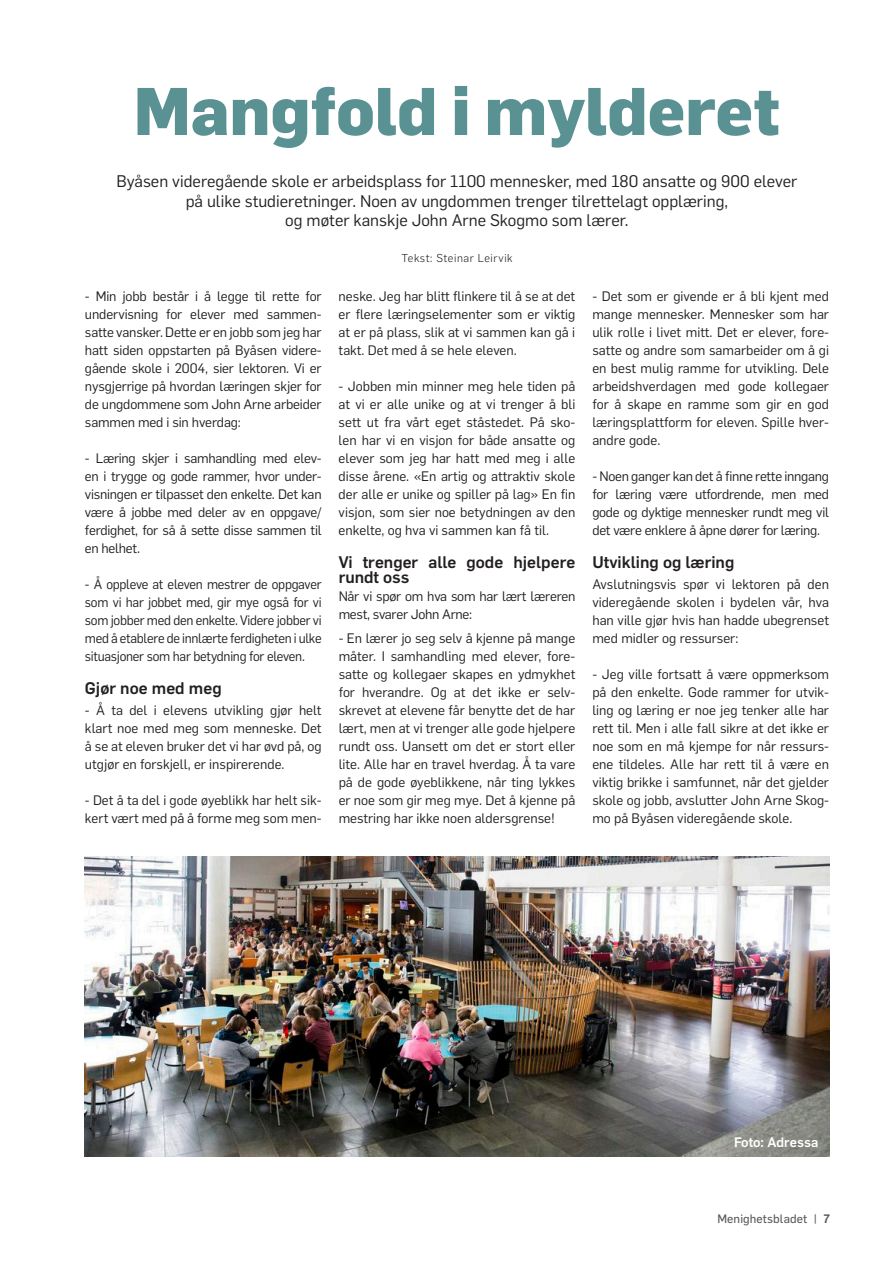
<style>
.page{position:relative;width:893px;height:1263px;background:#fff}
.page>*{position:absolute;margin:0;border:0;box-sizing:border-box;transform-origin:0 0}
.t1{font:800 66px "Flama";color:#5a9294}
.t2{font:16.5px/19.5px "Flama";color:#231f20;text-align:center}
.t3{font:500 16.5px/15px "Flama";color:#231f20}
.t4{font:13.5px/18px "Flama";color:#231f20;text-align:justify}
.t5{font:13.5px/18px "Flama";color:#231f20;text-align:justify;scale:.96 1}
.t6{font:13.5px/18px "Flama";letter-spacing:-.02em;color:#231f20}
.t7{font:500 13.5px "Flama";color:#fff}
.t8{font:12px "Flama Basic";letter-spacing:.01em;color:#57585a}
.t9{font:300 11.25px "Flama";letter-spacing:.05em;color:#231f20}
.s1{font-family:"Flama";font-weight:500}
</style>
<div class="page">
<img style="left:85px;top:856px;width:744px;height:301px">
<h1 class="t1" style="left:134px;top:63px;width:648px">Mangfold i mylderet</h1>
<p class="t2" style="left:116px;top:170px;width:683px">Byåsen videregående skole er arbeidsplass for 1100 mennesker, med 180 ansatte og 900 elever på ulike studieretninger. Noen av ungdommen trenger tilrettelagt opplæring,<br>og møter kanskje John Arne Skogmo som lærer.</p>
<p class="t4" style="left:85px;top:286px;width:238px">- Min jobb består i å legge til rette for undervisning for elever med sammen&shy;satte vansker. Dette er en jobb som jeg har hatt siden oppstarten på Byåsen videre&shy;gående skole i 2004, sier lektoren. Vi er nysgjerrige på hvordan læringen skjer for de ungdommene som John Arne arbeider sammen med i sin hverdag:</p>
<p class="t4" style="left:85px;top:448px;width:238px">- Læring skjer i samhandling med elev&shy;en i trygge og gode rammer, hvor under&shy;visningen er tilpasset den enkelte. Det kan være å jobbe med deler av en oppgave/ ferdighet, for så å sette disse sammen til en helhet.</p>
<p class="t5" style="left:85px;top:574px;width:248px">- Å oppleve at eleven mestrer de oppgaver som vi har jobbet med, gir mye også for vi som jobber med den enkelte. Videre jobber vi med å etablere de innlærte ferdigheten i ulke situasjoner som har betydning for eleven.</p>
<p class="t3" style="left:85px;top:679px;width:138px">Gjør noe med meg</p>
<p class="t4" style="left:85px;top:700px;width:238px">- Å ta del i elevens utvikling gjør helt klart noe med meg som menneske. Det å se at eleven bruker det vi har øvd på, og utgjør en forskjell, er inspirerende.</p>
<p class="t4" style="left:85px;top:790px;width:238px">- Det å ta del i gode øyeblikk har helt sik&shy;kert vært med på å forme meg som men-</p>
<p class="t9" style="left:402px;top:250px;width:113px">Tekst: Steinar Leirvik</p>
<p class="t4" style="left:339px;top:286px;width:238px">neske. Jeg har blitt flinkere til å se at det er flere læringselementer som er viktig at er på plass, slik at vi sammen kan gå i takt. Det med å se hele eleven.</p>
<p class="t4" style="left:339px;top:376px;width:238px">- Jobben min minner meg hele tiden på at vi er alle unike og at vi trenger å bli sett ut fra vårt eget ståstedet. På sko&shy;len har vi en visjon for både ansatte og elever som jeg har hatt med meg i alle disse årene. «En artig og attraktiv skole der alle er unike og spiller på lag» En fin visjon, som sier noe betydningen av den enkelte, og hva vi sammen kan få til.</p>
<p class="t3" style="left:339px;top:553px;width:238px">Vi trenger alle gode hjelpere rundt oss</p>
<p class="t6" style="left:339px;top:586px;width:238px">Når vi spør om hva som har lært læreren mest, svarer John Arne:</p>
<p class="t4" style="left:339px;top:628px;width:238px">- En lærer jo seg selv å kjenne på mange måter. I samhandling med elever, fore&shy;satte og kollegaer skapes en ydmykhet for hverandre. Og at det ikke er selv&shy;skrevet at elevene får benytte det de har lært, men at vi trenger alle gode hjelpere rundt oss. Uansett om det er stort eller lite. Alle har en travel hverdag. Å ta vare på de gode øyeblikkene, når ting lykkes er noe som gir meg mye. Det å kjenne på mestring har ikke noen aldersgrense!</p>
<p class="t4" style="left:592px;top:286px;width:238px">- Det som er givende er å bli kjent med mange mennesker. Mennesker som har ulik rolle i livet mitt. Det er elever, fore&shy;satte og andre som samarbeider om å gi en best mulig ramme for utvikling. Dele arbeidshverdagen med gode kollegaer for å skape en ramme som gir en god læringsplattform for eleven. Spille hver&shy;andre gode.</p>
<p class="t4" style="left:592px;top:466px;width:238px">- Noen ganger kan det å finne rette inngang for læring være utfordrende, men med gode og dyktige mennesker rundt meg vil det være enklere å åpne dører for læring.</p>
<p class="t3" style="left:592px;top:553px;width:144px">Utvikling og læring</p>
<p class="t4" style="left:592px;top:574px;width:238px">Avslutningsvis spør vi lektoren på den videregående skolen i bydelen vår, hva han ville gjør hvis han hadde ubegrenset med midler og ressurser:</p>
<p class="t4" style="left:592px;top:664px;width:238px">- Jeg ville fortsatt å være oppmerksom på den enkelte. Gode rammer for utvik&shy;ling og læring er noe jeg tenker alle har rett til. Men i alle fall sikre at det ikke er noe som en må kjempe for når ressurs&shy;ene tildeles. Alle har rett til å være en viktig brikke i samfunnet, når det gjelder skole og jobb, avslutter John Arne Skog&shy;mo på Byåsen videregående skole.</p>
<p class="t7" style="left:734px;top:1132px;width:86px">Foto: Adressa</p>
<p class="t8" style="left:717px;top:1211px;width:114px">Menighetsbladet | <span class="s1">7</span></p>
</div>
